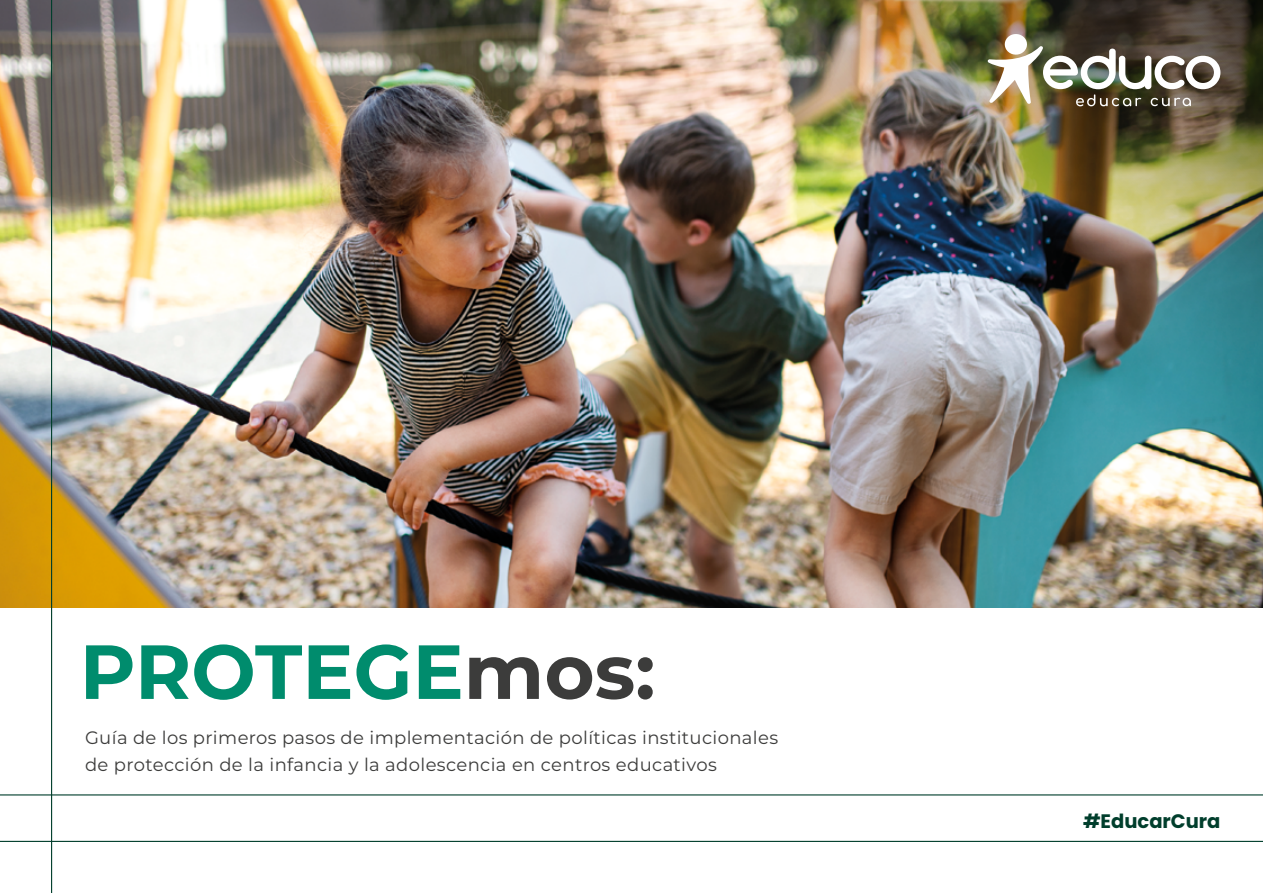
<style>
.page{position:relative;width:1263px;height:893px;background:#fff}
.page>*{position:absolute;margin:0;border:0;box-sizing:border-box;transform-origin:0 0}
.t1{font:700 76.5px "Montserrat";color:#008c6d}
.t2{font:700 19.5px "Poppins";color:#003e2c}
.t3{font:18px/27px "Montserrat";letter-spacing:.02em;color:#3c3c3b}
.s1{color:#3c3c3b}
</style>
<div class="page">
<img style="left:0;top:0;width:1263px;height:609px">
<img style="left:85px;top:0;width:1178px;height:513px">
<hr style="left:51px;top:0;width:1px;height:893px;background:#003e2c">
<hr style="left:0;top:841px;width:1263px;height:1px;background:#003e2c">
<hr style="left:0;top:794px;width:1263px;height:1px;background:#003e2c">
<img style="left:988px;top:34px;width:232px;height:72px">
<h1 class="t1" style="left:80px;top:617px;width:577px">PROTEGE<span class="s1">mos:</span></h1>
<p class="t3" style="left:85px;top:723px;width:695px">Guía de los primeros pasos de implementación de políticas institucionales de protección de la infancia y la adolescencia en centros educativos</p>
<p class="t2" style="left:1083px;top:810px;width:139px">#EducarCura</p>
</div>
